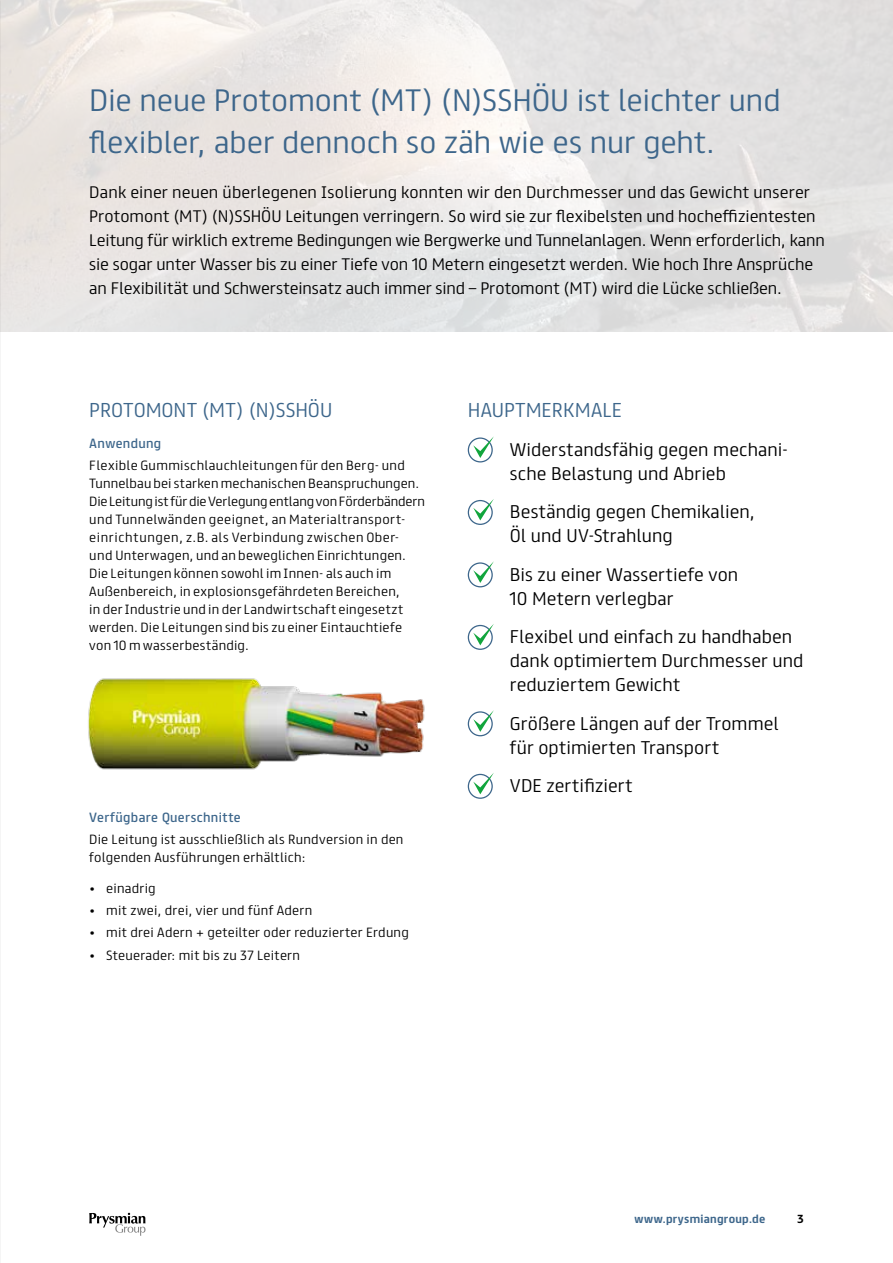
<style>
.page{position:relative;width:893px;height:1263px;background:#fff}
.page>*{position:absolute;margin:0;border:0;box-sizing:border-box;transform-origin:0 0}
.t1{font:300 27.75px/42px "FS Truman";color:#3d668b}
.t2{font:300 18px "FS Truman";letter-spacing:.005em;color:#3d668b}
.t3{font:300 16.5px/24px "FS Truman";letter-spacing:.005em;color:#000}
.t4{font:300 15px/24px "FS Truman";color:#000}
.t5{font:300 12px/18px "FS Truman";letter-spacing:.02em;color:#000}
.t6{font:12px "FS Truman";letter-spacing:.03em;color:#3d668b}
.t7{font:700 10.5px "FS Truman";letter-spacing:.025em;color:#3d668b}
.t8{font:700 10.5px "FS Truman";color:#000}
</style>
<div class="page">
<svg style="left:89px;top:1213px;width:57px;height:23px"></svg>
<img style="left:88px;top:678px;width:337px;height:92px">
<div style="left:468px;top:437px;width:25px;height:25px;border:1px solid #3d668b;border-radius:50%"></div>
<svg style="left:473px;top:436px;width:21px;height:22px"></svg>
<div style="left:468px;top:500px;width:25px;height:25px;border:1px solid #3d668b;border-radius:50%"></div>
<svg style="left:473px;top:499px;width:21px;height:21px"></svg>
<div style="left:468px;top:562px;width:25px;height:25px;border:1px solid #3d668b;border-radius:50%"></div>
<svg style="left:473px;top:561px;width:21px;height:22px"></svg>
<div style="left:468px;top:625px;width:25px;height:25px;border:1px solid #3d668b;border-radius:50%"></div>
<svg style="left:473px;top:624px;width:21px;height:21px"></svg>
<div style="left:468px;top:711px;width:25px;height:25px;border:1px solid #3d668b;border-radius:50%"></div>
<svg style="left:473px;top:710px;width:21px;height:22px"></svg>
<div style="left:468px;top:774px;width:25px;height:25px;border:1px solid #3d668b;border-radius:50%"></div>
<svg style="left:473px;top:773px;width:21px;height:21px"></svg>
<h1 class="t1" style="left:89px;top:77px;width:693px">Die neue Protomont (MT) (N)SSHÖU ist leichter und flexibler, aber dennoch so zäh wie es nur geht.</h1>
<p class="t4" style="left:89px;top:179px;width:737px">Dank einer neuen überlegenen Isolierung konnten wir den Durchmesser und das Gewicht unserer Protomont (MT) (N)SSHÖU Leitungen verringern. So wird sie zur flexibelsten und hocheffizientesten Leitung für wirklich extreme Bedingungen wie Bergwerke und Tunnelanlagen. Wenn erforderlich, kann sie sogar unter Wasser bis zu einer Tiefe von 10 Metern eingesetzt werden. Wie hoch Ihre Ansprüche an Flexibilität und Schwersteinsatz auch immer sind – Protomont (MT) wird die Lücke schließen.</p>
<h2 class="t2" style="left:89px;top:394px;width:244px">PROTOMONT (MT) (N)SSHÖU</h2>
<p class="t6" style="left:89px;top:433px;width:73px">Anwendung</p>
<p class="t5" style="left:89px;top:455px;width:337px">Flexible Gummischlauchleitungen für den Berg- und Tunnelbau bei starken mechanischen Beanspruchungen.<br>Die Leitung ist für die Verlegung entlang von Förderbändern und Tunnelwänden geeignet, an Materialtransport&shy;einrichtungen, z.B. als Verbindung zwischen Ober&shy;und Unterwagen, und an beweglichen Einrichtungen.<br>Die Leitungen können sowohl im Innen- als auch im Außenbereich, in explosionsgefährdeten Bereichen,<br>in der Industrie und in der Landwirtschaft eingesetzt werden. Die Leitungen sind bis zu einer Eintauchtiefe von 10 m wasserbeständig.</p>
<p class="t6" style="left:89px;top:807px;width:153px">Verfügbare Querschnitte</p>
<p class="t5" style="left:89px;top:829px;width:316px">Die Leitung ist ausschließlich als Rundversion in den folgenden Ausführungen erhältlich:</p>
<p class="t5" style="left:89px;top:878px;width:68px">• einadrig</p>
<p class="t5" style="left:89px;top:900px;width:225px">• mit zwei, drei, vier und fünf Adern</p>
<p class="t5" style="left:89px;top:923px;width:321px">• mit drei Adern + geteilter oder reduzierter Erdung</p>
<p class="t5" style="left:89px;top:945px;width:212px">• Steuerader: mit bis zu 37 Leitern</p>
<h2 class="t2" style="left:468px;top:394px;width:156px">HAUPTMERKMALE</h2>
<h3 class="t3" style="left:510px;top:436px;width:280px">Widerstandsfähig gegen mechani&shy;sche Belastung und Abrieb</h3>
<h3 class="t3" style="left:510px;top:499px;width:247px">Beständig gegen Chemikalien,<br>Öl und UV-Strahlung</h3>
<h3 class="t3" style="left:510px;top:561px;width:230px">Bis zu einer Wassertiefe von<br>10 Metern verlegbar</h3>
<h3 class="t3" style="left:510px;top:623px;width:295px">Flexibel und einfach zu handhaben dank optimiertem Durchmesser und reduziertem Gewicht</h3>
<h3 class="t3" style="left:510px;top:710px;width:270px">Größere Längen auf der Trommel für optimierten Transport</h3>
<h3 class="t3" style="left:510px;top:772px;width:124px">VDE zertifiziert</h3>
<p class="t7" style="left:634px;top:1210px;width:132px">www.prysmiangroup.de</p>
<p class="t8" style="left:797px;top:1210px;width:8px">3</p>
</div>
